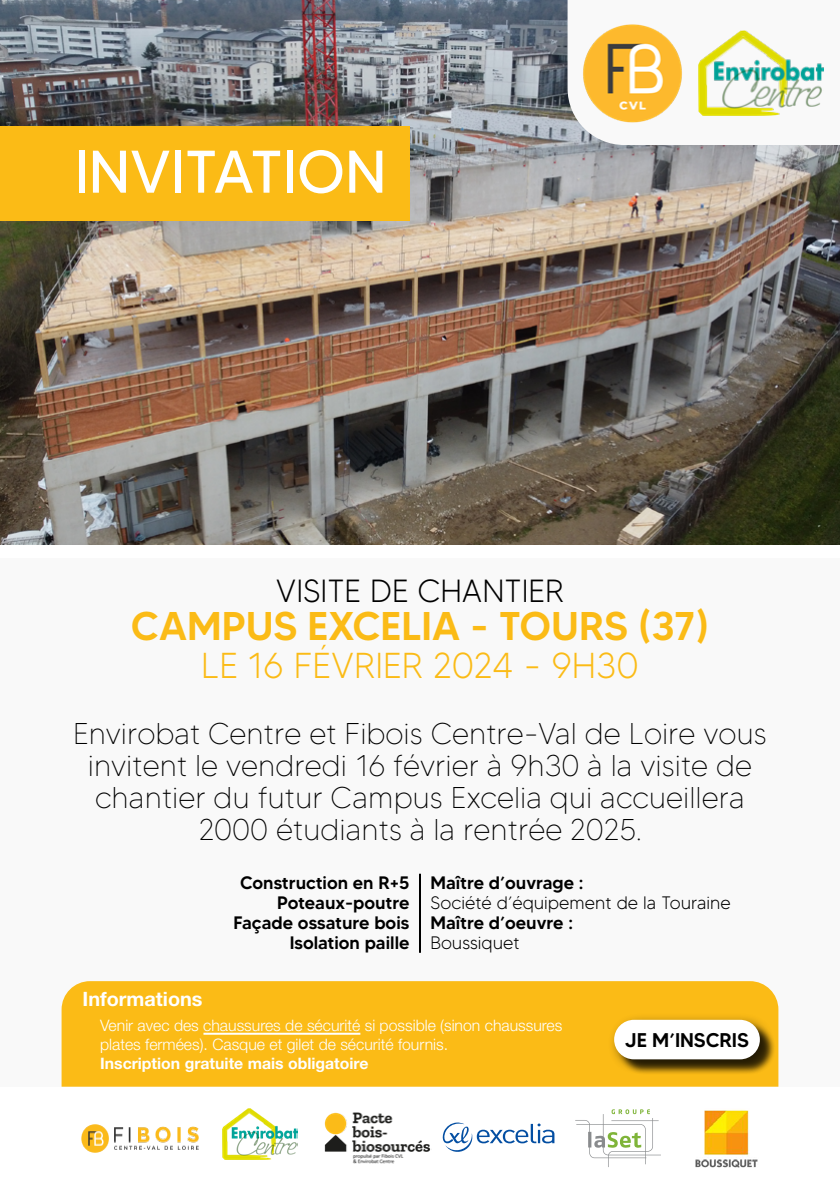
<style>
.page{position:relative;width:840px;height:1191px;background:#fff}
.page>*{position:absolute;margin:0;border:0;box-sizing:border-box;transform-origin:0 0}
.t1{font:60px "MADETOMMY";color:#fff}
.t2{font:500 40px "MADETOMMY";color:#fbbb16}
.t3{font:300 36px "MADETOMMY";color:#fbbb16}
.t4{font:300 32px "MADETOMMY";color:#000}
.t5{font:100 30px/32px "MADETOMMY";color:#000;text-align:center}
.t6{font:700 19.8px "Helvetica Neue LT Std";color:#fff}
.t7{font:500 19.8px "MADETOMMY";color:#000}
.t8{font:500 18px/20px "MADETOMMY";color:#000;text-align:right}
.t9{font:300 18px "MADETOMMY";color:#000}
.t10{font:300 15.8px/19px "Helvetica Neue LT Std";color:#fff}
.t11{font:700 15.8px "Helvetica Neue LT Std";color:#fff}
</style>
<div class="page">
<div style="left:0;top:558px;width:839px;height:528px;background:#f9f9f9"></div>
<img style="left:0;top:0;width:839px;height:544px">
<div style="left:0;top:126px;width:409px;height:94px;background:#fbbb16"></div>
<div style="left:62px;top:981px;width:716px;height:105px;background:#fbbb16"></div>
<div style="left:606px;top:1012px;width:168px;height:62px;background:#000;opacity:.52"></div>
<div style="left:616px;top:1022px;width:158px;height:52px;background:#000;opacity:.75"></div>
<div style="left:613px;top:1019px;width:146px;height:40px;background:#fff;border-radius:20px"></div>
<hr style="left:203px;top:1032px;width:157px;height:2px;background:#fff">
<svg style="left:567px;top:0;width:272px;height:145px"></svg>
<img style="left:698px;top:31px;width:124px;height:84px">
<img style="left:576px;top:17px;width:112px;height:112px">
<img style="left:81px;top:1124px;width:118px;height:28px">
<img style="left:222px;top:1108px;width:75px;height:51px">
<img style="left:324px;top:1112px;width:106px;height:52px">
<svg style="left:442px;top:1122px;width:112px;height:30px"></svg>
<svg style="left:575px;top:1109px;width:85px;height:58px"></svg>
<img style="left:695px;top:1109px;width:63px;height:58px">
<hr style="left:419px;top:873px;width:2px;height:79px;background:#000">
<h1 class="t1" style="left:74px;top:135px;width:313px">INVITATION</h1>
<p class="t4" style="left:276px;top:571px;width:289px">VISITE DE CHANTIER</p>
<h2 class="t2" style="left:131px;top:601px;width:579px">CAMPUS EXCELIA - TOURS (37)</h2>
<p class="t3" style="left:201px;top:643px;width:439px">LE 16 FÉVRIER 2024 - 9H30</p>
<p class="t5" style="left:73px;top:717px;width:695px">Envirobat Centre et Fibois Centre-Val de Loire vous invitent le vendredi 16 février à 9h30 à la visite de chantier du futur Campus Excelia qui accueillera 2000 étudiants à la rentrée 2025.</p>
<p class="t8" style="left:233px;top:872px;width:177px">Construction en R+5<br>Poteaux-poutre<br>Façade ossature bois<br>Isolation paille</p>
<p class="t8" style="left:430px;top:872px;width:154px">Maître d’ouvrage :</p>
<p class="t9" style="left:430px;top:891px;width:302px">Société d’équipement de la Touraine</p>
<p class="t8" style="left:430px;top:912px;width:144px">Maître d’oeuvre :</p>
<p class="t9" style="left:430px;top:931px;width:91px">Boussiquet</p>
<p class="t6" style="left:82px;top:986px;width:121px">Informations</p>
<p class="t10" style="left:100px;top:1015px;width:463px">Venir avec des chaussures de sécurité si possible (sinon chaussures plates fermées). Casque et gilet de sécurité fournis.</p>
<p class="t11" style="left:100px;top:1053px;width:270px">Inscription gratuite mais obligatoire</p>
<p class="t7" style="left:625px;top:1027px;width:125px">JE M’INSCRIS</p>
</div>
